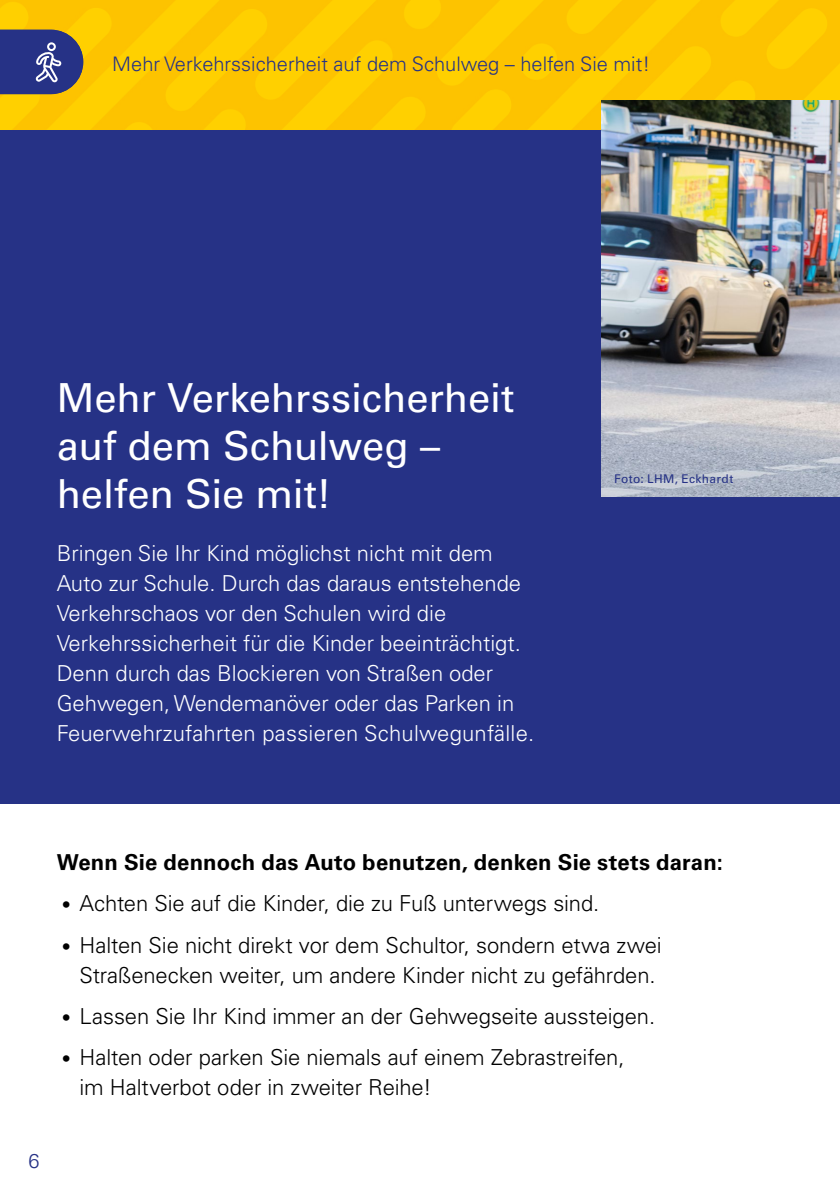
<style>
.page{position:relative;width:840px;height:1191px;background:#fff}
.page>*{position:absolute;margin:0;border:0;box-sizing:border-box;transform-origin:0 0}
.H2_Headline_Regular{font:40px/48px "Univers LT Pro 55 Roman";letter-spacing:-.005em;color:#fff}
.P_Aufzählung_CD{font:300 22px/30px "Univers LT Pro 45";letter-spacing:-.005em;color:#000;text-align:center}
.P_Fließtext_Light_CD{font:300 22px/30px "Univers LT Pro 45";color:#fff}
.P_Fließtext_Light_CD-2{font:700 22px "Univers LT Pro 65";letter-spacing:.01em;color:#000}
.P_Kolumne{font:300 20px "Univers LT Pro 45";color:#263286}
.P_Credits_Foto{font:12px "Univers LT Pro 55 Roman";letter-spacing:.03em;color:#263286}
.s1{font-size:18px}
</style>
<div class="page">
<img style="left:0;top:0;width:839px;height:130px">
<div style="left:0;top:130px;width:839px;height:674px;background:#263286"></div>
<img style="left:601px;top:100px;width:238px;height:396px">
<svg style="left:0;top:30px;width:83px;height:64px;background:#444a83"></svg>
<p class="P_Kolumne" style="left:112px;top:51px;width:539px">Mehr Verkehrssicherheit auf dem Schulweg – helfen Sie mit!</p>
<h2 class="H2_Headline_Regular" style="left:57px;top:372px;width:459px">Mehr Verkehrssicherheit auf dem Schulweg – helfen Sie mit!</h2>
<p class="P_Fließtext_Light_CD" style="left:57px;top:537px;width:478px">Bringen Sie Ihr Kind möglichst nicht mit dem Auto zur Schule. Durch das daraus entstehende Verkehrschaos vor den Schulen wird die Verkehrssicherheit für die Kinder beeinträchtigt.<br>Denn durch das Blockieren von Straßen oder Gehwegen, Wendemanöver oder das Parken in Feuerwehrzufahrten passieren Schulwegunfälle.</p>
<p class="P_Credits_Foto" style="left:613px;top:470px;width:121px">Foto: LHM, Eckhardt</p>
<p class="P_Fließtext_Light_CD-2" style="left:57px;top:846px;width:667px">Wenn Sie dennoch das Auto benutzen, denken Sie stets daran:</p>
<p class="P_Aufzählung_CD" style="left:62px;top:888px;width:538px"><span class="s1">•</span> Achten Sie auf die Kinder, die zu Fuß unterwegs sind.</p>
<p class="P_Aufzählung_CD" style="left:62px;top:929px;width:601px"><span class="s1">•</span> Halten Sie nicht direkt vor dem Schultor, sondern etwa zwei<br>Straßenecken weiter, um andere Kinder nicht zu gefährden.</p>
<p class="P_Aufzählung_CD" style="left:62px;top:1000px;width:594px"><span class="s1">•</span> Lassen Sie Ihr Kind immer an der Gehwegseite aussteigen.</p>
<p class="P_Aufzählung_CD" style="left:79px;top:1042px;width:546px;text-align:left;text-indent:-18px"><span class="s1">•</span> Halten oder parken Sie niemals auf einem Zebrastreifen, im Haltverbot oder in zweiter Reihe!</p>
<p class="P_Kolumne" style="left:28px;top:1148px;width:13px">6</p>
</div>
